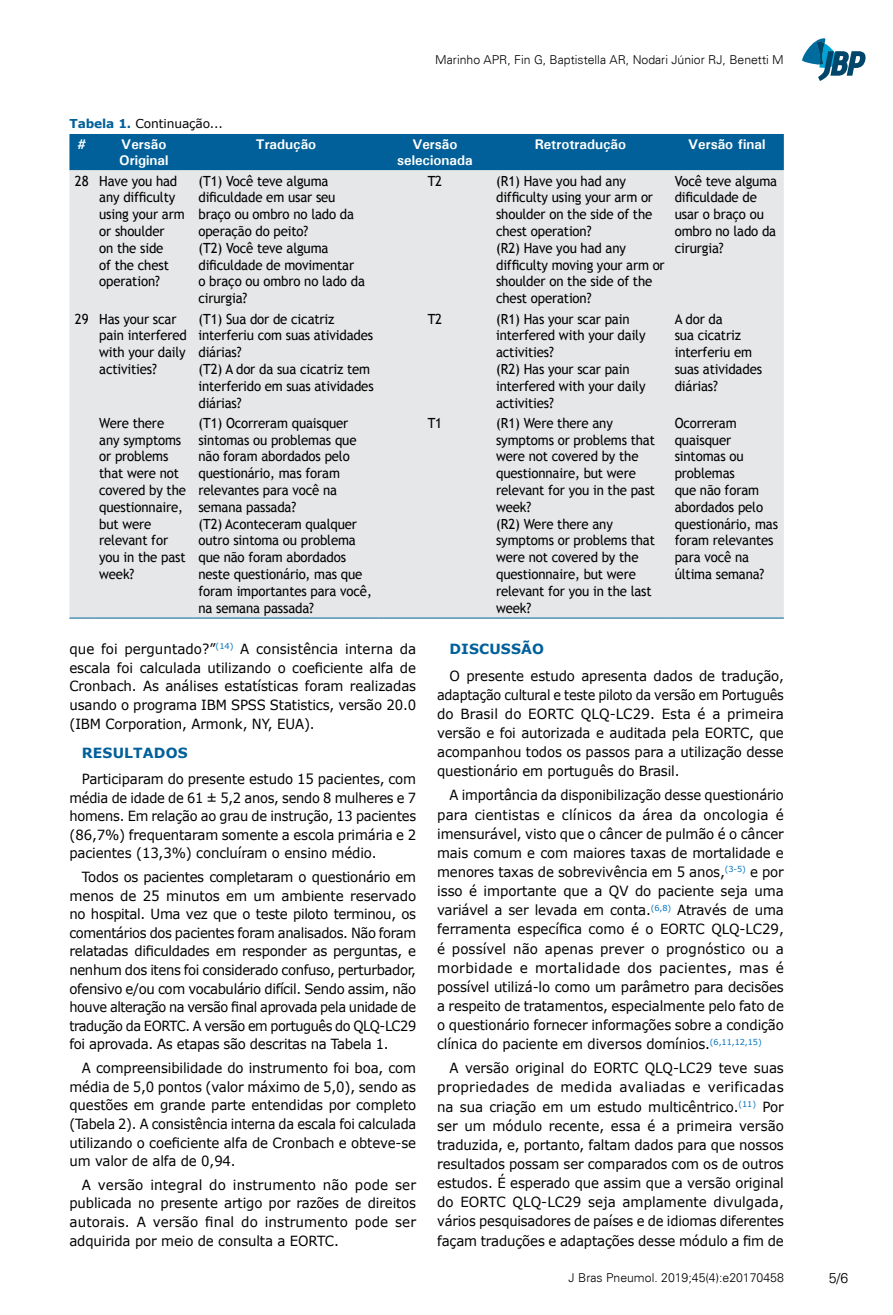
<style>
.page{position:relative;width:893px;height:1315px;background:#fff}
.page>*{position:absolute;margin:0;border:0;box-sizing:border-box;transform-origin:0 0}
.t1{font:14px/18.6px "Verdana";letter-spacing:-.01em;color:#000;text-align:justify;scale:.95 1}
.t2{font:14px/16.8px "Trebuchet MS";letter-spacing:-.01em;color:#000;scale:.94 1}
.t3{font:14px/19.1px "Verdana";letter-spacing:-.01em;color:#000;text-align:justify;scale:.94 1}
.t4{font:14px/18.6px "Verdana";letter-spacing:-.01em;color:#000;text-align:justify;scale:.96 1}
.t5{font:700 14px/16.8px "Univers";color:#fff}
.t6{font:700 14px "Verdana";letter-spacing:.01em;color:#01609a}
.t7{font:300 14px "Univers";color:#000}
.t8{font:300 12.25px "Univers";color:#000}
.t9{font:12.25px "Verdana";letter-spacing:-.01em;color:#000}
.s1{font-weight:700;color:#01609a}
</style>
<div class="page">
<svg style="left:802px;top:38px;width:64px;height:43px"></svg>
<div style="left:69px;top:134px;width:715px;height:36px;background:#01609a"></div>
<div style="left:69px;top:170px;width:715px;height:447px;background:#e6e7e8"></div>
<svg style="left:69px;top:617px;width:25px;height:1px"></svg>
<hr style="left:94px;top:617px;width:99px;height:1px;background:#01609a">
<hr style="left:193px;top:617px;width:186px;height:1px;background:#01609a">
<hr style="left:379px;top:617px;width:112px;height:1px;background:#01609a">
<hr style="left:491px;top:617px;width:179px;height:1px;background:#01609a">
<hr style="left:670px;top:617px;width:114px;height:1px;background:#01609a">
<p class="t9" style="left:69px;top:116px;width:155px"><span class="s1">Tabela 1.</span> Continuação...</p>
<p class="t8" style="left:435px;top:52px;width:350px">Marinho APR, Fin G, Baptistella AR, Nodari Júnior RJ, Benetti M</p>
<p class="t5" style="left:77px;top:135px;width:10px">#</p>
<p class="t5" style="left:119px;top:135px;width:51px">Versão<br>Original</p>
<p class="t5" style="left:256px;top:135px;width:62px">Tradução</p>
<p class="t5" style="left:397px;top:135px;width:77px;text-align:center">Versão selecionada</p>
<p class="t5" style="left:535px;top:135px;width:93px">Retrotradução</p>
<p class="t5" style="left:688px;top:135px;width:79px">Versão final</p>
<p class="t2" style="left:99px;top:172px;width:92px;text-indent:-24px">28 Have you had any difficulty using your arm or shoulder<br>on the side<br>of the chest operation?</p>
<p class="t2" style="left:198px;top:172px;width:179px">(T1) Você teve alguma dificuldade em usar seu braço ou ombro no lado da operação do peito?<br>(T2) Você teve alguma dificuldade de movimentar<br>o braço ou ombro no lado da cirurgia?</p>
<p class="t2" style="left:428px;top:172px;width:17px">T2</p>
<p class="t2" style="left:496px;top:172px;width:181px">(R1) Have you had any difficulty using your arm or shoulder on the side of the chest operation?<br>(R2) Have you had any difficulty moving your arm or shoulder on the side of the chest operation?</p>
<p class="t2" style="left:675px;top:172px;width:110px">Você teve alguma dificuldade de usar o braço ou ombro no lado da cirurgia?</p>
<p class="t2" style="left:99px;top:310px;width:95px;text-indent:-24px">29 Has your scar pain interfered with your daily activities?</p>
<p class="t2" style="left:198px;top:310px;width:188px">(T1) Sua dor de cicatriz interferiu com suas atividades diárias?<br>(T2) A dor da sua cicatriz tem interferido em suas atividades diárias?</p>
<p class="t2" style="left:428px;top:310px;width:17px">T2</p>
<p class="t2" style="left:496px;top:310px;width:161px">(R1) Has your scar pain interfered with your daily activities?<br>(R2) Has your scar pain interfered with your daily activities?</p>
<p class="t2" style="left:675px;top:310px;width:94px">A dor da<br>sua cicatriz interferiu em suas atividades diárias?</p>
<p class="t2" style="left:99px;top:415px;width:94px">Were there any symptoms or problems that were not covered by the questionnaire, but were relevant for you in the past week?</p>
<p class="t2" style="left:198px;top:415px;width:186px">(T1) Ocorreram quaisquer sintomas ou problemas que não foram abordados pelo questionário, mas foram relevantes para você na semana passada?<br>(T2) Aconteceram qualquer outro sintoma ou problema que não foram abordados neste questionário, mas que foram importantes para você, na semana passada?</p>
<p class="t2" style="left:428px;top:415px;width:17px">T1</p>
<p class="t2" style="left:496px;top:415px;width:171px">(R1) Were there any symptoms or problems that were not covered by the questionnaire, but were relevant for you in the past week?<br>(R2) Were there any symptoms or problems that were not covered by the questionnaire, but were relevant for you in the last week?</p>
<p class="t2" style="left:675px;top:415px;width:111px">Ocorreram quaisquer sintomas ou problemas<br>que não foram abordados pelo questionário, mas foram relevantes para você na última semana?</p>
<p class="t4" style="left:69px;top:640px;width:363px">que foi perguntado?”<sup>(14)</sup> A consistência interna da escala foi calculada utilizando o coeficiente alfa de Cronbach. As análises estatísticas foram realizadas usando o programa IBM SPSS Statistics, versão 20.0 (IBM Corporation, Armonk, NY, EUA).</p>
<p class="t6" style="left:82px;top:743px;width:107px">RESULTADOS</p>
<p class="t1" style="left:69px;top:770px;width:367px;text-indent:12px">Participaram do presente estudo 15 pacientes, com média de idade de 61 ± 5,2 anos, sendo 8 mulheres e 7 homens. Em relação ao grau de instrução, 13 pacientes (86,7%) frequentaram somente a escola primária e 2 pacientes (13,3%) concluíram o ensino médio.</p>
<p class="t1" style="left:69px;top:868px;width:366px;text-indent:12px">Todos os pacientes completaram o questionário em menos de 25 minutos em um ambiente reservado no hospital. Uma vez que o teste piloto terminou, os comentários dos pacientes foram analisados. Não foram relatadas dificuldades em responder as perguntas, e nenhum dos itens foi considerado confuso, perturbador, ofensivo e/ou com vocabulário difícil. Sendo assim, não houve alteração na versão final aprovada pela unidade de tradução da EORTC. A versão em português do QLQ-LC29 foi aprovada. As etapas são descritas na Tabela 1.</p>
<p class="t1" style="left:69px;top:1059px;width:367px;text-indent:12px">A compreensibilidade do instrumento foi boa, com média de 5,0 pontos (valor máximo de 5,0), sendo as questões em grande parte entendidas por completo (Tabela 2). A consistência interna da escala foi calculada utilizando o coeficiente alfa de Cronbach e obteve-se um valor de alfa de 0,94.</p>
<p class="t4" style="left:69px;top:1175px;width:363px;text-indent:12px">A versão integral do instrumento não pode ser publicada no presente artigo por razões de direitos autorais. A versão final do instrumento pode ser adquirida por meio de consulta a EORTC.</p>
<p class="t6" style="left:450px;top:639px;width:96px">DISCUSSÃO</p>
<p class="t1" style="left:437px;top:666px;width:367px;line-height:19.1px;text-indent:12px">O presente estudo apresenta dados de tradução, adaptação cultural e teste piloto da versão em Português do Brasil do EORTC QLQ-LC29. Esta é a primeira versão e foi autorizada e auditada pela EORTC, que acompanhou todos os passos para a utilização desse questionário em português do Brasil.</p>
<p class="t3" style="left:437px;top:786px;width:370px;text-indent:12px">A importância da disponibilização desse questionário para cientistas e clínicos da área da oncologia é imensurável, visto que o câncer de pulmão é o câncer mais comum e com maiores taxas de mortalidade e menores taxas de sobrevivência em 5 anos,<sup>(3-5)</sup> e por isso é importante que a QV do paciente seja uma variável a ser levada em conta.<sup>(6,8)</sup> Através de uma ferramenta específica como é o EORTC QLQ-LC29, é possível não apenas prever o prognóstico ou a morbidade e mortalidade dos pacientes, mas é possível utilizá-lo como um parâmetro para decisões a respeito de tratamentos, especialmente pelo fato de o questionário fornecer informações sobre a condição clínica do paciente em diversos domínios.<sup>(6,11,12,15)</sup></p>
<p class="t1" style="left:437px;top:1059px;width:366px;line-height:19.1px;text-indent:12px">A versão original do EORTC QLQ-LC29 teve suas propriedades de medida avaliadas e verificadas na sua criação em um estudo multicêntrico.<sup>(11)</sup> Por ser um módulo recente, essa é a primeira versão traduzida, e, portanto, faltam dados para que nossos resultados possam ser comparados com os de outros estudos. É esperado que assim que a versão original do EORTC QLQ-LC29 seja amplamente divulgada, vários pesquisadores de países e de idiomas diferentes façam traduções e adaptações desse módulo a fim de</p>
<p class="t8" style="left:569px;top:1270px;width:217px">J Bras Pneumol. 2019;45(4):e20170458</p>
<p class="t7" style="left:829px;top:1269px;width:21px">5/6</p>
</div>
